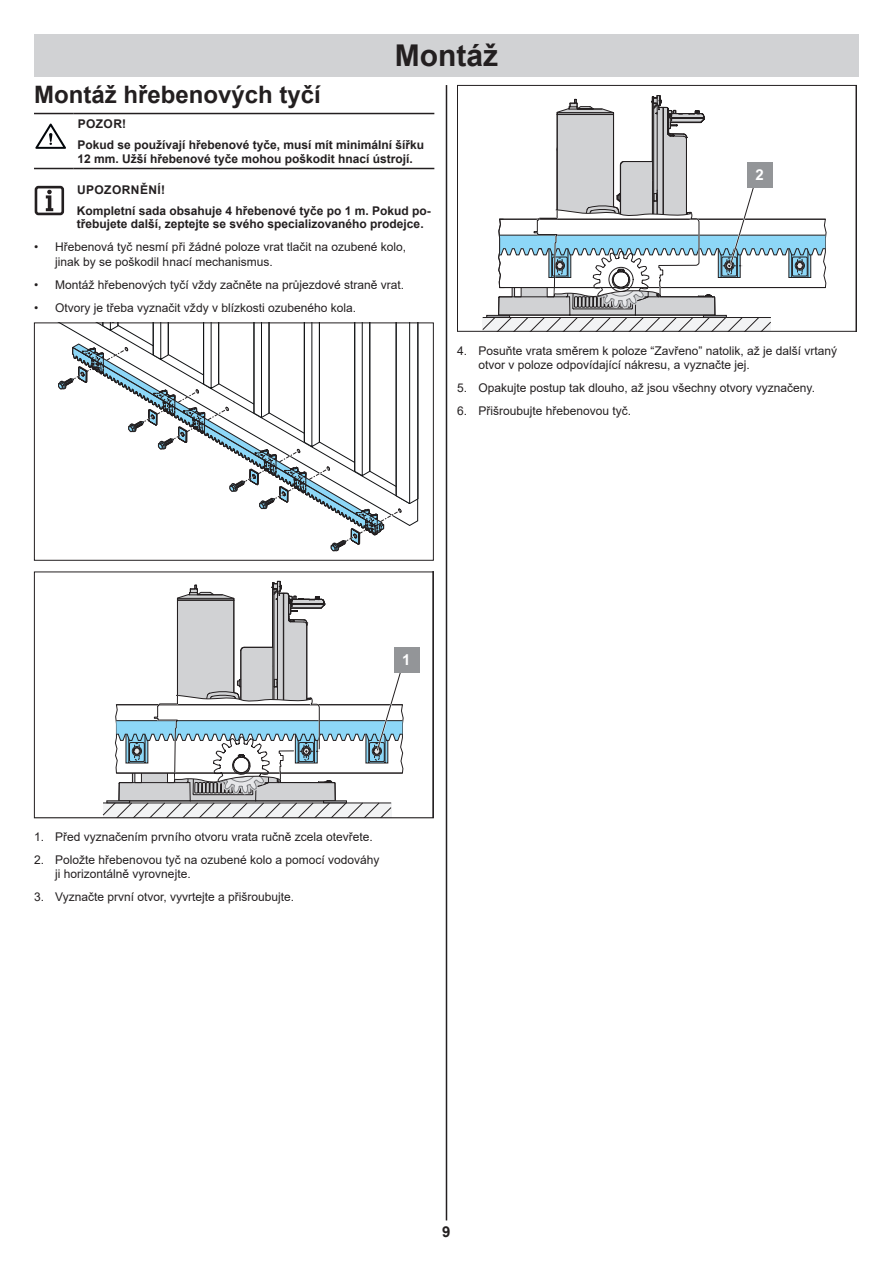
<style>
.page{position:relative;width:893px;height:1263px;background:#fff}
.page>*{position:absolute;margin:0;border:0;box-sizing:border-box;transform-origin:0 0}
.t1{font:700 30px "Arial";color:#231f20}
.t2{font:700 24px "Arial";color:#231f20}
.t3{font:700 15px "Arial";color:#fff}
.t4{font:700 15px "Arial";color:#231f20}
.t5{font:12px/14.4px "Arial";color:#231f20}
.t6{font:700 12px/20.7px "Arial";color:#231f20}
</style>
<div class="page">
<div style="left:34px;top:34px;width:825px;height:43px;background:#d1d2d4"></div>
<hr style="left:446px;top:85px;width:1px;height:1135px;background:#231f20">
<hr style="left:73px;top:113px;width:361px;height:1px;background:#231f20">
<hr style="left:34px;top:113px;width:39px;height:1px;background:#231f20">
<hr style="left:34px;top:168px;width:39px;height:1px;background:#231f20">
<hr style="left:73px;top:168px;width:361px;height:1px;background:#231f20">
<svg style="left:58px;top:324px;width:360px;height:228px"></svg>
<div style="left:34px;top:322px;width:400px;height:239px;border:1px solid #231f20"></div>
<svg style="left:103px;top:581px;width:306px;height:235px"></svg>
<div style="left:394px;top:648px;width:25px;height:25px;background:#939598"></div>
<div style="left:34px;top:571px;width:400px;height:247px;border:1px solid #231f20"></div>
<svg style="left:482px;top:95px;width:344px;height:235px"></svg>
<div style="left:747px;top:162px;width:26px;height:25px;background:#939598"></div>
<div style="left:457px;top:85px;width:400px;height:247px;border:1px solid #231f20"></div>
<svg style="left:35px;top:124px;width:31px;height:25px"></svg>
<div style="left:35px;top:186px;width:29px;height:29px;border:3px solid #231f20;border-radius:3px"></div>
<svg style="left:46px;top:190px;width:7px;height:21px"></svg>
<h1 class="t1" style="left:395px;top:35px;width:105px">Montáž</h1>
<h2 class="t2" style="left:34px;top:77px;width:288px">Montáž hřebenových tyčí</h2>
<p class="t6" style="left:77px;top:114px;width:348px">POZOR!<br>Pokud se používají hřebenové tyče, musí mít minimální šířku</p>
<p class="t6" style="left:77px;top:148px;width:337px">12 mm. Užší hřebenové tyče mohou poškodit hnací ústrojí.</p>
<p class="t6" style="left:77px;top:180px;width:356px">UPOZORNĚNÍ!<br>Kompletní sada obsahuje 4 hřebenové tyče po 1 m. Pokud po-</p>
<p class="t6" style="left:77px;top:214px;width:348px">třebujete další, zeptejte se svého specializovaného prodejce.</p>
<p class="t5" style="left:55px;top:240px;width:352px;text-indent:-21px">• Hřebenová tyč nesmí při žádné poloze vrat tlačit na ozubené kolo, jinak by se poškodil hnací mechanismus.</p>
<p class="t5" style="left:34px;top:277px;width:372px">• Montáž hřebenových tyčí vždy začněte na průjezdové straně vrat.</p>
<p class="t5" style="left:34px;top:300px;width:324px">• Otvory je třeba vyznačit vždy v blízkosti ozubeného kola.</p>
<p class="t3" style="left:756px;top:164px;width:10px">2</p>
<p class="t5" style="left:478px;top:343px;width:360px;text-indent:-21px">4. Posuňte vrata směrem k poloze “Zavřeno” natolik, až je další vrtaný otvor v poloze odpovídající nákresu, a vyznačte jej.</p>
<p class="t5" style="left:457px;top:380px;width:359px">5. Opakujte postup tak dlouho, až jsou všechny otvory vyznačeny.</p>
<p class="t5" style="left:457px;top:403px;width:175px">6. Přišroubujte hřebenovou tyč.</p>
<p class="t3" style="left:402px;top:650px;width:10px">1</p>
<p class="t5" style="left:34px;top:830px;width:340px">1. Před vyznačením prvního otvoru vrata ručně zcela otevřete.</p>
<p class="t5" style="left:55px;top:852px;width:326px;text-indent:-21px">2. Položte hřebenovou tyč na ozubené kolo a pomocí vodováhy ji horizontálně vyrovnejte.</p>
<p class="t5" style="left:34px;top:890px;width:262px">3. Vyznačte první otvor, vyvrtejte a přišroubujte.</p>
<p class="t4" style="left:442px;top:1221px;width:10px">9</p>
</div>
